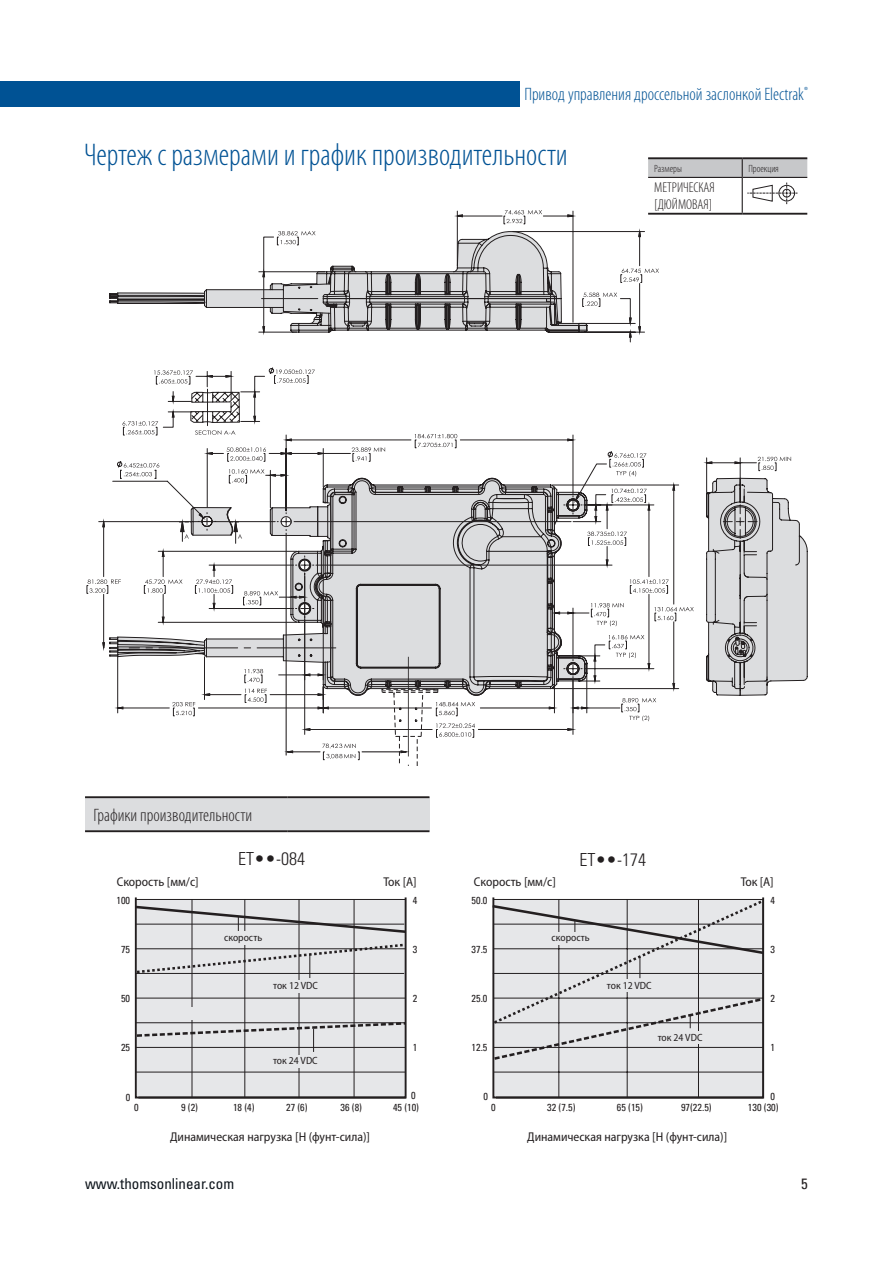
<style>
.page{position:relative;width:893px;height:1263px;background:#fff}
.page>*{position:absolute;margin:0;border:0;box-sizing:border-box;transform-origin:0 0}
.t1{font:300 condensed 31.5px "Myriad Pro";color:#005294}
.t2{font:300 condensed 18px "Myriad Pro";color:#005294}
.t3{font:300 condensed 18px "Myriad Pro";color:#231f20}
.t4{font:300 condensed 18px "Univers";color:#231f20}
.t5{font:condensed 15px "Univers";color:#0c131a}
.t6{font:condensed 15px "Univers";color:#231f20}
.t7{font:300 condensed 14.25px/17.1px "Myriad Pro";color:#231f20}
.t8{font:semi-condensed 12.75px "Myriad Pro";color:#231f20}
.t9{font:semi-condensed 10.5px "Myriad Pro";color:#231f20}
.t10{font:300 condensed 10.5px "Myriad Pro";color:#231f20}
.t11{font:condensed 10.2px "Univers LT Std";color:#231f20}
</style>
<div class="page">
<div style="left:0;top:81px;width:520px;height:26px;background:#005294"></div>
<hr style="left:648px;top:157px;width:94px;height:2px;background:#231f20">
<hr style="left:742px;top:157px;width:65px;height:2px;background:#231f20">
<hr style="left:742px;top:213px;width:65px;height:2px;background:#231f20">
<div style="left:85px;top:797px;width:344px;height:34px;background:#dcdddf"></div>
<svg style="left:85px;top:832px;width:344px;height:1px"></svg>
<hr style="left:85px;top:796px;width:203px;height:2px;background:#231f20">
<hr style="left:288px;top:796px;width:141px;height:2px;background:#231f20">
<hr style="left:85px;top:830px;width:203px;height:2px;background:#231f20">
<hr style="left:288px;top:830px;width:141px;height:2px;background:#231f20">
<hr style="left:136px;top:899px;width:269px;height:1px;background:#231f20">
<svg style="left:137px;top:897px;width:270px;height:202px;background:#d7d8d9"></svg>
<svg style="left:494px;top:1061px;width:271px;height:38px;background:#d1d1d3"></svg>
<svg style="left:134px;top:904px;width:273px;height:30px;background:#cacacc"></svg>
<svg style="left:134px;top:942px;width:273px;height:36px;background:#cfcfd1"></svg>
<svg style="left:492px;top:897px;width:273px;height:164px;background:#d1d2d4"></svg>
<svg style="left:134px;top:1021px;width:273px;height:31px;background:#cacacc"></svg>
<div style="left:663px;top:1032px;width:70px;height:12px;background:#e6e7e9"></div>
<div style="left:148px;top:1007px;width:70px;height:13px;background:#e6e7e9"></div>
<div style="left:266px;top:1055px;width:76px;height:13px;background:#e6e7e9"></div>
<div style="left:612px;top:979px;width:70px;height:13px;background:#e6e7e9"></div>
<div style="left:268px;top:980px;width:76px;height:13px;background:#e6e7e9"></div>
<hr style="left:354px;top:900px;width:1px;height:198px;background:#231f20">
<div style="left:534px;top:932px;width:71px;height:13px;background:#e6e7e9"></div>
<div style="left:207px;top:931px;width:76px;height:14px;background:#e6e7e9"></div>
<svg style="left:648px;top:158px;width:159px;height:55px"></svg>
<svg style="left:777px;top:457px;width:14px;height:4px"></svg>
<svg style="left:777px;top:498px;width:31px;height:184px;background:#d6d6d8"></svg>
<hr style="left:572px;top:680px;width:1px;height:54px;background:#231f20">
<hr style="left:478px;top:729px;width:95px;height:1px;background:#231f20">
<svg style="left:86px;top:210px;width:691px;height:507px"></svg>
<svg style="left:672px;top:484px;width:4px;height:7px"></svg>
<svg style="left:672px;top:682px;width:4px;height:8px"></svg>
<svg style="left:609px;top:635px;width:42px;height:35px"></svg>
<svg style="left:593px;top:655px;width:4px;height:7px"></svg>
<svg style="left:593px;top:675px;width:4px;height:7px"></svg>
<svg style="left:548px;top:706px;width:7px;height:4px"></svg>
<svg style="left:567px;top:728px;width:7px;height:3px"></svg>
<svg style="left:161px;top:550px;width:4px;height:7px"></svg>
<svg style="left:161px;top:616px;width:4px;height:7px"></svg>
<svg style="left:212px;top:564px;width:4px;height:7px"></svg>
<svg style="left:212px;top:602px;width:4px;height:7px"></svg>
<svg style="left:567px;top:438px;width:7px;height:4px"></svg>
<svg style="left:594px;top:504px;width:4px;height:19px"></svg>
<svg style="left:317px;top:452px;width:7px;height:3px"></svg>
<svg style="left:102px;top:642px;width:4px;height:7px"></svg>
<svg style="left:605px;top:559px;width:4px;height:7px"></svg>
<svg style="left:605px;top:489px;width:46px;height:22px"></svg>
<svg style="left:572px;top:706px;width:16px;height:4px"></svg>
<svg style="left:567px;top:611px;width:7px;height:4px"></svg>
<svg style="left:553px;top:611px;width:7px;height:4px"></svg>
<svg style="left:290px;top:556px;width:24px;height:62px"></svg>
<svg style="left:203px;top:693px;width:8px;height:3px"></svg>
<svg style="left:117px;top:706px;width:7px;height:4px"></svg>
<svg style="left:706px;top:461px;width:7px;height:4px"></svg>
<svg style="left:734px;top:461px;width:7px;height:4px"></svg>
<svg style="left:261px;top:231px;width:301px;height:102px"></svg>
<svg style="left:628px;top:317px;width:4px;height:7px"></svg>
<svg style="left:628px;top:331px;width:4px;height:7px"></svg>
<svg style="left:456px;top:214px;width:7px;height:4px"></svg>
<svg style="left:567px;top:214px;width:7px;height:4px"></svg>
<svg style="left:638px;top:230px;width:3px;height:8px"></svg>
<svg style="left:638px;top:326px;width:3px;height:7px"></svg>
<svg style="left:206px;top:374px;width:7px;height:4px"></svg>
<svg style="left:225px;top:374px;width:7px;height:4px"></svg>
<svg style="left:559px;top:659px;width:23px;height:22px"></svg>
<svg style="left:558px;top:492px;width:24px;height:27px"></svg>
<hr style="left:207px;top:389px;width:1px;height:37px;background:#231f20">
<svg style="left:98px;top:391px;width:194px;height:152px"></svg>
<hr style="left:286px;top:533px;width:1px;height:222px;background:#231f20">
<svg style="left:286px;top:657px;width:189px;height:109px"></svg>
<h2 class="t2" style="left:524px;top:84px;width:285px">Привод управления дроссельной заслонкой Electrak<sup>®</sup></h2>
<p class="t1" style="left:84px;top:138px;width:485px">Чертеж с размерами и график производительности</p>
<p class="t10" style="left:654px;top:163px;width:29px">Размеры</p>
<p class="t10" style="left:748px;top:163px;width:32px">Проекция</p>
<p class="t7" style="left:654px;top:179px;width:62px">МЕТРИЧЕСКАЯ [ДЮЙМОВАЯ]</p>
<p class="t3" style="left:94px;top:805px;width:160px">Графики производительности</p>
<p class="t4" style="left:238px;top:848px;width:68px">ET••-084</p>
<p class="t4" style="left:579px;top:849px;width:68px">ET••-174</p>
<p class="t8" style="left:117px;top:874px;width:83px">Скорость [мм/с]</p>
<p class="t8" style="left:384px;top:874px;width:35px">Ток [A]</p>
<p class="t8" style="left:474px;top:874px;width:83px">Скорость [мм/с]</p>
<p class="t8" style="left:741px;top:874px;width:35px">Ток [A]</p>
<p class="t11" style="left:117px;top:896px;width:15px">100</p>
<p class="t11" style="left:413px;top:896px;width:6px">4</p>
<p class="t11" style="left:472px;top:896px;width:17px">50.0</p>
<p class="t11" style="left:771px;top:896px;width:6px">4</p>
<p class="t9" style="left:224px;top:932px;width:40px">скорость</p>
<p class="t9" style="left:552px;top:932px;width:40px">скорость</p>
<p class="t11" style="left:121px;top:946px;width:11px">75</p>
<p class="t11" style="left:413px;top:946px;width:6px">3</p>
<p class="t11" style="left:472px;top:946px;width:17px">37.5</p>
<p class="t11" style="left:771px;top:946px;width:6px">3</p>
<p class="t9" style="left:273px;top:980px;width:46px">ток 12 VDC</p>
<p class="t9" style="left:607px;top:980px;width:46px">ток 12 VDC</p>
<p class="t11" style="left:121px;top:995px;width:11px">50</p>
<p class="t11" style="left:413px;top:994px;width:6px">2</p>
<p class="t11" style="left:472px;top:994px;width:17px">25.0</p>
<p class="t11" style="left:771px;top:995px;width:6px">2</p>
<p class="t9" style="left:658px;top:1032px;width:46px">ток 24 VDC</p>
<p class="t11" style="left:121px;top:1044px;width:11px">25</p>
<p class="t11" style="left:413px;top:1043px;width:6px">1</p>
<p class="t11" style="left:472px;top:1043px;width:17px">12.5</p>
<p class="t11" style="left:771px;top:1043px;width:6px">1</p>
<p class="t9" style="left:273px;top:1055px;width:46px">ток 24 VDC</p>
<p class="t11" style="left:126px;top:1093px;width:6px">0</p>
<p class="t11" style="left:411px;top:1091px;width:6px">0</p>
<p class="t11" style="left:483px;top:1092px;width:6px">0</p>
<p class="t11" style="left:770px;top:1092px;width:6px">0</p>
<p class="t11" style="left:134px;top:1103px;width:6px">0</p>
<p class="t11" style="left:181px;top:1103px;width:19px">9 (2)</p>
<p class="t11" style="left:233px;top:1103px;width:23px">18 (4)</p>
<p class="t11" style="left:286px;top:1103px;width:23px">27 (6)</p>
<p class="t11" style="left:341px;top:1103px;width:23px">36 (8)</p>
<p class="t11" style="left:393px;top:1103px;width:28px">45 (10)</p>
<p class="t11" style="left:491px;top:1103px;width:6px">0</p>
<p class="t11" style="left:547px;top:1103px;width:30px">32 (7.5)</p>
<p class="t11" style="left:617px;top:1103px;width:28px">65 (15)</p>
<p class="t11" style="left:681px;top:1103px;width:32px">97(22.5)</p>
<p class="t11" style="left:748px;top:1103px;width:32px">130 (30)</p>
<p class="t8" style="left:170px;top:1130px;width:202px">Динамическая нагрузка [Н (фунт-сила)]</p>
<p class="t8" style="left:527px;top:1130px;width:202px">Динамическая нагрузка [Н (фунт-сила)]</p>
<p class="t5" style="left:85px;top:1174px;width:151px">www.thomsonlinear.com</p>
<p class="t6" style="left:801px;top:1174px;width:8px">5</p>
</div>
